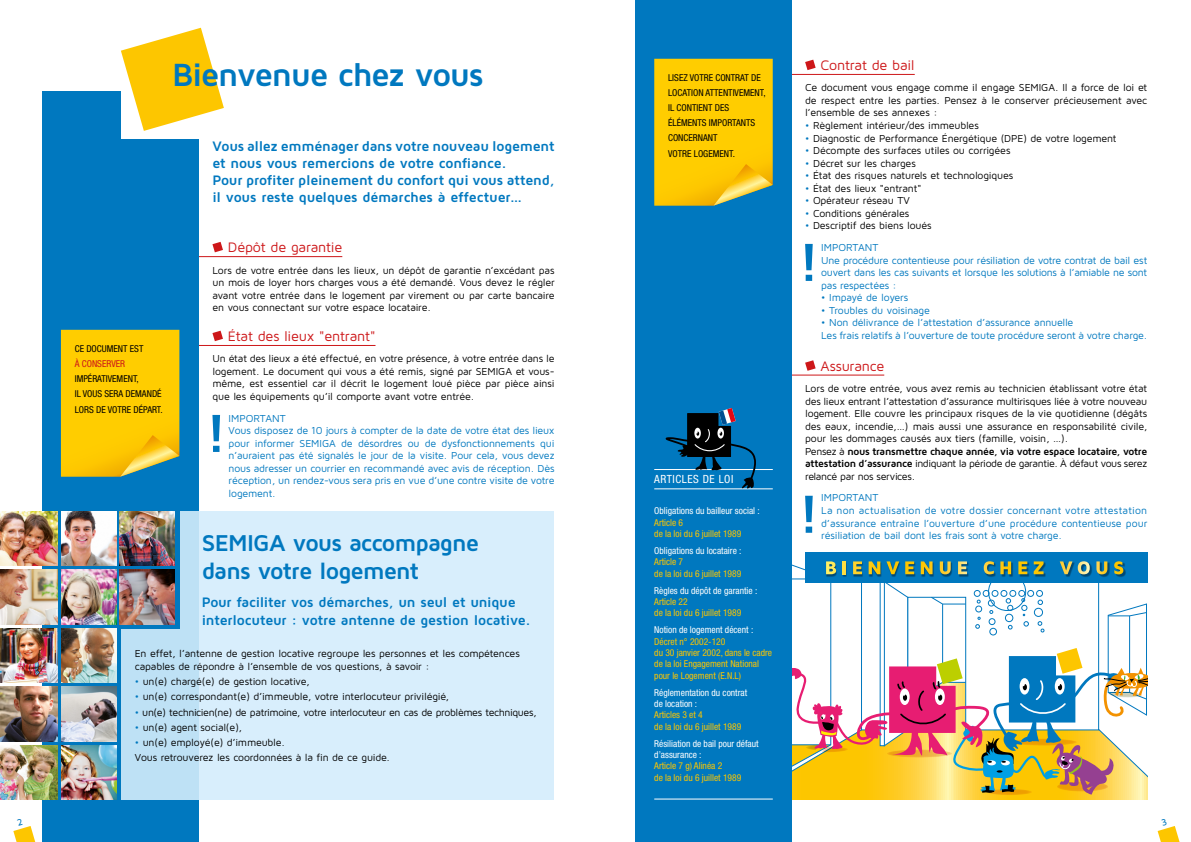
<style>
.page{position:relative;width:1191px;height:842px;background:#fff}
.page>*{position:absolute;margin:0;border:0;box-sizing:border-box;transform-origin:0 0}
.t1{font:700 33.2px "Maven Pro";letter-spacing:-.045em;color:#0078bf}
.t2{font:700 23.8px/28.5px "Maven Pro";letter-spacing:-.04em;color:#0078bf}
.t3{font:700 14.2px/17.1px "Maven Pro";letter-spacing:-.015em;color:#0078bf}
.t4{font:14.2px "Maven Pro";letter-spacing:-.01em;color:#cd1719}
.t5{font:condensed 11.3px "Helvetica Neue LT Std";letter-spacing:.05em;color:#fff}
.t6{font:10.4px/12.5px "Maven Pro";letter-spacing:-.015em;color:#000}
.t7{font:10.4px/12.5px "Maven Pro";letter-spacing:-.015em;color:#0078bf}
.t8{font:10.4px "Maven Pro";letter-spacing:-.035em;color:#000}
.t9{font:condensed 9.5px/11.4px "Helvetica Neue LT Std";color:#fdc600}
.t10{font:condensed 9.5px/11.4px "Helvetica Neue LT Std";color:#fff}
.t11{font:condensed 9.5px/15.2px "Helvetica Neue LT Std";color:#000}
.t12{font:condensed 9.5px "Helvetica Neue LT Std";color:#cd1719}
.s1{color:#0078bf}
.s2{font-weight:700}
</style>
<div class="page">
<hr style="left:43px;top:345px;width:332px;height:1px;background:#cd1719">
<svg style="left:212px;top:331px;width:11px;height:10px"></svg>
<hr style="left:635px;top:74px;width:279px;height:1px;background:#cd1719">
<svg style="left:805px;top:60px;width:10px;height:10px"></svg>
<hr style="left:43px;top:256px;width:299px;height:1px;background:#cd1719">
<svg style="left:212px;top:242px;width:11px;height:10px"></svg>
<div style="left:43px;top:140px;width:156px;height:702px;background:#0078bf"></div>
<svg style="left:61px;top:330px;width:118px;height:147px;background:#f5c80a"></svg>
<svg style="left:121px;top:28px;width:103px;height:103px"></svg>
<div style="left:121px;top:511px;width:432px;height:289px;background:#d4edfc"></div>
<div style="left:43px;top:91px;width:78px;height:51px;background:#0078bf"></div>
<hr style="left:635px;top:375px;width:249px;height:1px;background:#cd1719">
<svg style="left:805px;top:360px;width:10px;height:11px"></svg>
<div style="left:635px;top:0;width:156px;height:842px;background:#0078bf"></div>
<hr style="left:654px;top:799px;width:119px;height:1px;background:#fff">
<hr style="left:654px;top:488px;width:119px;height:1px;background:#fff">
<hr style="left:654px;top:469px;width:119px;height:1px;background:#fff">
<svg style="left:654px;top:59px;width:119px;height:147px;background:#f3c80b"></svg>
<svg style="left:665px;top:408px;width:91px;height:81px"></svg>
<div style="left:805px;top:552px;width:342px;height:31px;background:#0078bf"></div>
<svg style="left:756px;top:560px;width:391px;height:239px"></svg>
<div style="left:55px;top:488px;width:124px;height:141px;background:#0078bf"></div>
<img style="left:120px;top:511px;width:54px;height:55px">
<img style="left:120px;top:570px;width:54px;height:54px">
<img style="left:61px;top:511px;width:55px;height:55px">
<img style="left:61px;top:570px;width:55px;height:54px">
<img style="left:61px;top:628px;width:55px;height:55px">
<img style="left:61px;top:687px;width:55px;height:54px">
<img style="left:61px;top:745px;width:55px;height:55px">
<img style="left:0;top:511px;width:58px;height:55px">
<img style="left:0;top:570px;width:58px;height:54px">
<img style="left:0;top:628px;width:58px;height:55px">
<img style="left:0;top:687px;width:58px;height:54px">
<img style="left:0;top:745px;width:58px;height:55px">
<svg style="left:212px;top:415px;width:8px;height:37px"></svg>
<svg style="left:805px;top:244px;width:7px;height:37px"></svg>
<svg style="left:805px;top:496px;width:7px;height:37px"></svg>
<svg style="left:13px;top:826px;width:22px;height:16px"></svg>
<svg style="left:1157px;top:826px;width:22px;height:16px"></svg>
<h1 class="t1" style="left:172px;top:53px;width:313px">Bienvenue chez vous</h1>
<h3 class="t3" style="left:212px;top:137px;width:344px">Vous allez emménager dans votre nouveau logement et nous vous remercions de votre confiance.<br>Pour profiter pleinement du confort qui vous attend, il vous reste quelques démarches à effectuer…</h3>
<h3 class="t4" style="left:228px;top:239px;width:116px">Dépôt de garantie</h3>
<p class="t6" style="left:212px;top:263px;width:344px;text-align:justify">Lors de votre entrée dans les lieux, un dépôt de garantie n’excédant pas un mois de loyer hors charges vous a été demandé. Vous devez le régler avant votre entrée dans le logement par virement ou par carte bancaire en vous connectant sur votre espace locataire.</p>
<p class="t11" style="left:75px;top:341px;width:70px">CE DOCUMENT EST</p>
<p class="t12" style="left:75px;top:358px;width:52px">À CONSERVER</p>
<p class="t11" style="left:75px;top:371px;width:89px">IMPÉRATIVEMENT,<br>IL VOUS SERA DEMANDÉ<br>LORS DE VOTRE DÉPART.</p>
<h3 class="t4" style="left:228px;top:327px;width:149px">État des lieux "entrant"</h3>
<p class="t6" style="left:212px;top:352px;width:344px;text-align:justify">Un état des lieux a été effectué, en votre présence, à votre entrée dans le logement. Le document qui vous a été remis, signé par SEMIGA et vous&shy;même, est essentiel car il décrit le logement loué pièce par pièce ainsi que les équipements qu’il comporte avant votre entrée.</p>
<p class="t7" style="left:229px;top:411px;width:327px">IMPORTANT<br>Vous disposez de 10 jours à compter de la date de votre état des lieux pour informer SEMIGA de désordres ou de dysfonctionnements qui n’auraient pas été signalés le jour de la visite. Pour cela, vous devez nous adresser un courrier en recommandé avec avis de réception. Dès réception, un rendez-vous sera pris en vue d’une contre visite de votre logement.</p>
<h2 class="t2" style="left:202px;top:527px;width:279px">SEMIGA vous accompagne dans votre logement</h2>
<h3 class="t3" style="left:202px;top:593px;width:330px">Pour faciliter vos démarches, un seul et unique interlocuteur : votre antenne de gestion locative.</h3>
<p class="t6" style="left:135px;top:647px;width:386px">En effet, l’antenne de gestion locative regroupe les personnes et les compétences capables de répondre à l’ensemble de vos questions, à savoir :</p>
<p class="t6" style="left:135px;top:675px;width:176px"><span class="s1">•</span> un(e) chargé(e) de gestion locative,</p>
<p class="t6" style="left:135px;top:690px;width:316px"><span class="s1">•</span> un(e) correspondant(e) d’immeuble, votre interlocuteur privilégié,</p>
<p class="t8" style="left:135px;top:705px;width:403px"><span class="s1">•</span> un(e) technicien(ne) de patrimoine, votre interlocuteur en cas de problèmes techniques,</p>
<p class="t6" style="left:135px;top:720px;width:109px"><span class="s1">•</span> un(e) agent social(e),</p>
<p class="t6" style="left:135px;top:734px;width:257px;line-height:15.2px"><span class="s1">•</span> un(e) employé(e) d’immeuble.<br>Vous retrouverez les coordonnées à la fin de ce guide.</p>
<h3 class="t4" style="left:820px;top:56px;width:96px">Contrat de bail</h3>
<p class="t11" style="left:668px;top:70px;width:99px">LISEZ VOTRE CONTRAT DE<br>LOCATION ATTENTIVEMENT,<br>IL CONTIENT DES<br>ÉLÉMENTS IMPORTANTS<br>CONCERNANT<br>VOTRE LOGEMENT.</p>
<p class="t6" style="left:805px;top:81px;width:344px;text-align:justify">Ce document vous engage comme il engage SEMIGA. Il a force de loi et de respect entre les parties. Pensez à le conserver précieusement avec l’ensemble de ses annexes :</p>
<p class="t6" style="left:805px;top:119px;width:175px"><span class="s1">•</span> Règlement intérieur/des immeubles</p>
<p class="t6" style="left:805px;top:131px;width:313px"><span class="s1">•</span> Diagnostic de Performance Énergétique (DPE) de votre logement</p>
<p class="t6" style="left:805px;top:144px;width:207px"><span class="s1">•</span> Décompte des surfaces utiles ou corrigées</p>
<p class="t6" style="left:805px;top:156px;width:112px"><span class="s1">•</span> Décret sur les charges</p>
<p class="t6" style="left:805px;top:169px;width:209px"><span class="s1">•</span> État des risques naturels et technologiques</p>
<p class="t6" style="left:805px;top:181px;width:118px"><span class="s1">•</span> État des lieux "entrant"</p>
<p class="t6" style="left:805px;top:194px;width:106px"><span class="s1">•</span> Opérateur réseau TV</p>
<p class="t6" style="left:805px;top:207px;width:106px"><span class="s1">•</span> Conditions générales</p>
<p class="t6" style="left:821px;top:215px;width:112px;line-height:21.7px;text-indent:-16px"><span class="s1">•</span> Descriptif des biens loués<br><span class="s1">IMPORTANT</span></p>
<p class="t7" style="left:821px;top:253px;width:327px;text-align:justify">Une procédure contentieuse pour résiliation de votre contrat de bail est ouvert dans les cas suivants et lorsque les solutions à l’amiable ne sont pas respectées :</p>
<p class="t7" style="left:821px;top:291px;width:89px">• Impayé de loyers</p>
<p class="t7" style="left:821px;top:303px;width:110px">• Troubles du voisinage</p>
<p class="t7" style="left:821px;top:316px;width:327px">• Non délivrance de l’attestation d’assurance annuelle<br>Les frais relatifs à l’ouverture de toute procédure seront à votre charge.</p>
<p class="t5" style="left:654px;top:473px;width:81px">ARTICLES DE LOI</p>
<p class="t10" style="left:654px;top:505px;width:107px">Obligations du bailleur social :</p>
<p class="t9" style="left:654px;top:517px;width:88px">Article 6<br>de la loi du 6 juillet 1989</p>
<p class="t10" style="left:654px;top:545px;width:89px">Obligations du locataire :</p>
<p class="t9" style="left:654px;top:556px;width:88px">Article 7<br>de la loi du 6 juillet 1989</p>
<p class="t10" style="left:654px;top:584px;width:105px">Règles du dépôt de garantie :</p>
<p class="t9" style="left:654px;top:596px;width:88px">Article 22<br>de la loi du 6 juillet 1989</p>
<p class="t10" style="left:654px;top:624px;width:100px">Notion de logement décent :</p>
<p class="t9" style="left:654px;top:635px;width:119px">Décret n° 2002-120<br>du 30 janvier 2002, dans le cadre de la loi Engagement National pour le Logement (E.N.L)</p>
<p class="t10" style="left:654px;top:686px;width:95px">Réglementation du contrat de location :</p>
<p class="t9" style="left:654px;top:709px;width:88px">Articles 3 et 4<br>de la loi du 6 juillet 1989</p>
<p class="t10" style="left:654px;top:737px;width:106px">Résiliation de bail pour défaut d’assurance :</p>
<p class="t9" style="left:654px;top:760px;width:88px">Article 7 g) Alinéa 2<br>de la loi du 6 juillet 1989</p>
<h3 class="t4" style="left:820px;top:357px;width:65px">Assurance</h3>
<p class="t6" style="left:805px;top:382px;width:344px">Lors de votre entrée, vous avez remis au technicien établissant votre état des lieux entrant l’attestation d’assurance multirisques liée à votre nouveau logement. Elle couvre les principaux risques de la vie quotidienne (dégâts des eaux, incendie,…) mais aussi une assurance en responsabilité civile, pour les dommages causés aux tiers (famille, voisin, …).<br>Pensez à <span class="s2">nous transmettre chaque année, via votre espace locataire, votre attestation d’assurance</span> indiquant la période de garantie. À défaut vous serez relancé par nos services.</p>
<p class="t7" style="left:821px;top:491px;width:327px">IMPORTANT<br>La non actualisation de votre dossier concernant votre attestation d’assurance entraîne l’ouverture d’une procédure contentieuse pour résiliation de bail dont les frais sont à votre charge.</p>
</div>
